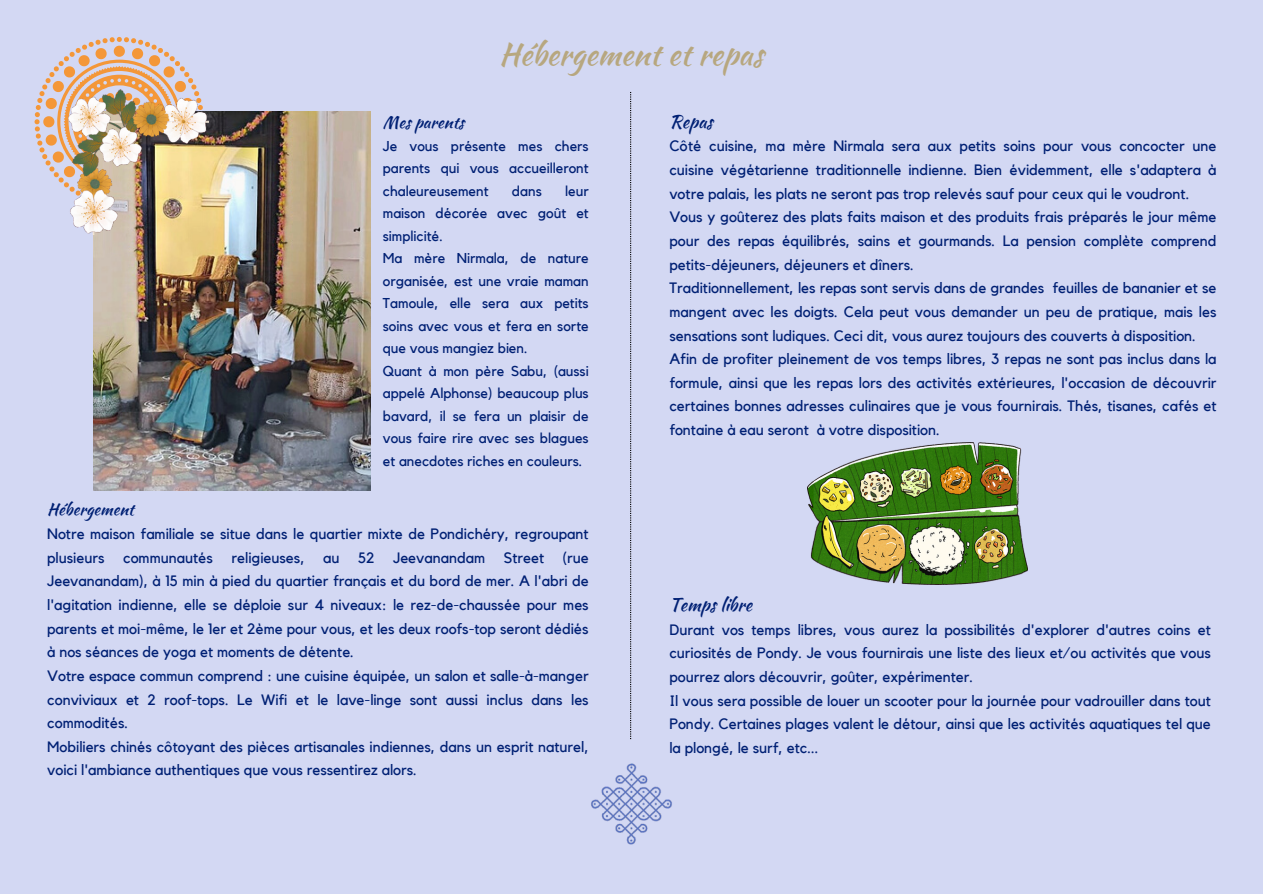
<style>
.page{position:relative;width:1263px;height:894px;background:#fff}
.page>*{position:absolute;margin:0;border:0;box-sizing:border-box;transform-origin:0 0}
.t1{font:30.6px "Kaushan Script";color:#b7a77f}
.t2{font:18px "Kaushan Script";color:#002074}
.t3{font:16.5px "Kaushan Script";color:#002074}
.t4{font:15px/23.5px "Kollektif";color:#002074;text-align:justify}
.t5{font:14.25px/22.5px "Kollektif";color:#002074;text-align:justify}
</style>
<div class="page">
<div style="left:0;top:0;width:1263px;height:893px;background:#d3d8f3"></div>
<img style="left:591px;top:763px;width:81px;height:82px">
<img style="left:807px;top:442px;width:221px;height:142px">
<svg style="left:630px;top:92px;width:1px;height:645px"></svg>
<svg style="left:35px;top:37px;width:162px;height:151px"></svg>
<img style="left:94px;top:111px;width:276px;height:379px">
<img style="left:69px;top:89px;width:139px;height:145px">
<p class="t1" style="left:499px;top:31px;width:266px">Hébergement et repas</p>
<p class="t2" style="left:669px;top:108px;width:45px">Repas</p>
<p class="t4" style="left:669px;top:135px;width:549px">Côté cuisine, ma mère Nirmala sera aux petits soins pour vous concocter une cuisine végétarienne traditionnelle indienne. Bien évidemment, elle s'adaptera à votre palais, les plats ne seront pas trop relevés sauf pour ceux qui le voudront.</p>
<p class="t4" style="left:669px;top:206px;width:549px">Vous y goûterez des plats faits maison et des produits frais préparés le jour même pour des repas équilibrés, sains et gourmands. La pension complète comprend petits-déjeuners, déjeuners et dîners.</p>
<p class="t4" style="left:669px;top:277px;width:549px">Traditionnellement, les repas sont servis dans de grandes feuilles de bananier et se mangent avec les doigts. Cela peut vous demander un peu de pratique, mais les sensations sont ludiques. Ceci dit, vous aurez toujours des couverts à disposition.</p>
<p class="t4" style="left:669px;top:347px;width:549px">Afin de profiter pleinement de vos temps libres, 3 repas ne sont pas inclus dans la formule, ainsi que les repas lors des activités extérieures, l'occasion de découvrir certaines bonnes adresses culinaires que je vous fournirais. Thés, tisanes, cafés et fontaine à eau seront à votre disposition.</p>
<p class="t3" style="left:383px;top:110px;width:83px">Mes parents</p>
<p class="t5" style="left:383px;top:135px;width:207px">Je vous présente mes chers parents qui vous accueilleront chaleureusement</p>
<p class="t5" style="left:383px;top:180px;width:207px;text-indent:182px">leur maison décorée avec goût et simplicité.</p>
<p class="t5" style="left:383px;top:247px;width:207px">Ma mère Nirmala, de nature organisée, est une vraie maman Tamoule, elle sera aux petits soins avec vous et fera en sorte que vous mangiez bien.</p>
<p class="t5" style="left:383px;top:360px;width:207px">Quant à mon père Sabu, (aussi appelé Alphonse) beaucoup plus bavard, il se fera un plaisir de vous faire rire avec ses blagues et anecdotes riches en couleurs.</p>
<p class="t5" style="left:512px;top:180px;width:31px">dans</p>
<p class="t3" style="left:47px;top:497px;width:88px">Hébergement</p>
<p class="t4" style="left:47px;top:522px;width:543px">Notre maison familiale se situe dans le quartier mixte de Pondichéry, regroupant plusieurs communautés religieuses, au 52 Jeevanandam Street (rue Jeevanandam), à 15 min à pied du quartier français et du bord de mer. A l'abri de l'agitation indienne, elle se déploie sur 4 niveaux: le rez-de-chaussée pour mes parents et moi-même, le 1er et 2ème pour vous, et les deux roofs-top seront dédiés à nos séances de yoga et moments de détente.</p>
<p class="t4" style="left:47px;top:664px;width:543px">Votre espace commun comprend : une cuisine équipée, un salon et salle-à-manger conviviaux et 2 roof-tops. Le Wifi et le lave-linge sont aussi inclus dans les commodités.</p>
<p class="t4" style="left:47px;top:735px;width:543px">Mobiliers chinés côtoyant des pièces artisanales indiennes, dans un esprit naturel, voici l'ambiance authentiques que vous ressentirez alors.</p>
<p class="t2" style="left:669px;top:591px;width:84px">Temps libre</p>
<p class="t4" style="left:669px;top:618px;width:543px">Durant vos temps libres, vous aurez la possibilités d'explorer d'autres coins et curiosités de Pondy. Je vous fournirais une liste des lieux et/ou activités que vous pourrez alors découvrir, goûter, expérimenter.</p>
<p class="t4" style="left:669px;top:689px;width:543px">Il vous sera possible de louer un scooter pour la journée pour vadrouiller dans tout Pondy. Certaines plages valent le détour, ainsi que les activités aquatiques tel que la plongé, le surf, etc...</p>
</div>
